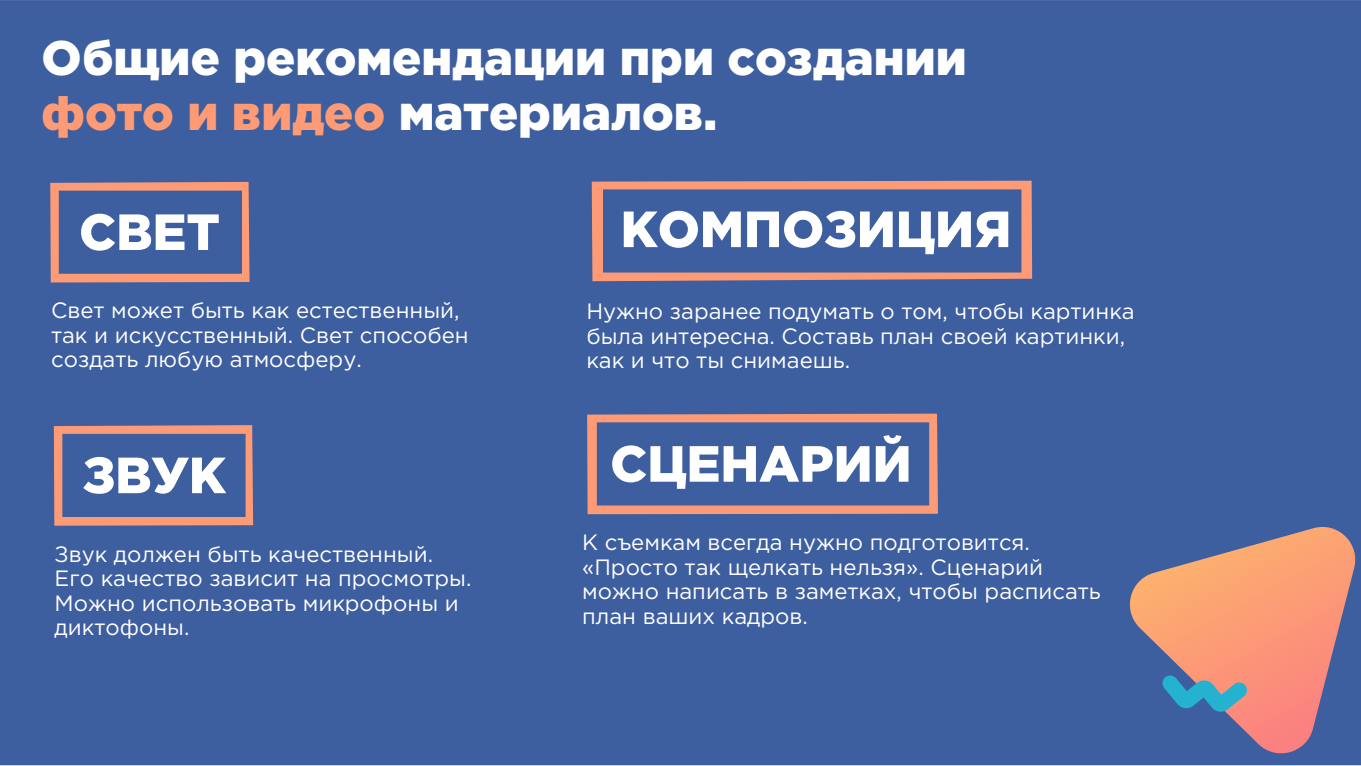
<style>
.page{position:relative;width:1361px;height:766px;background:#fff}
.page>*{position:absolute;margin:0;border:0;box-sizing:border-box;transform-origin:0 0}
.t1{font:900 50.7px "Gotham Pro";color:#fff}
.t2{font:900 48.3px/54.9px "Gotham Pro";color:#fff}
.t3{font:22.2px/24.6px "Gotham Pro";color:#fff}
.s1{color:#fc9b76}
</style>
<div class="page">
<div style="left:0;top:0;width:1361px;height:765px;background:#3d5e9f"></div>
<svg style="left:50px;top:182px;width:199px;height:100px;background:#686b95"></svg>
<svg style="left:592px;top:181px;width:440px;height:100px;background:#606997"></svg>
<svg style="left:54px;top:425px;width:199px;height:100px;background:#686b95"></svg>
<svg style="left:587px;top:413px;width:351px;height:101px;background:#646a96"></svg>
<svg style="left:1121px;top:521px;width:239px;height:240px;background:#a77f88"></svg>
<svg style="left:1161px;top:674px;width:87px;height:39px;background:#6393ac"></svg>
<h2 class="t2" style="left:42px;top:34px;width:927px">Общие рекомендации при создании <span class="s1">фото и видео</span> материалов.</h2>
<h1 class="t1" style="left:79px;top:213px;width:142px">СВЕТ</h1>
<p class="t3" style="left:51px;top:299px;width:419px">Свет может быть как естественный, так и искусственный. Свет способен создать любую атмосферу.</p>
<h1 class="t1" style="left:83px;top:456px;width:145px">ЗВУК</h1>
<p class="t3" style="left:55px;top:542px;width:418px">Звук должен быть качественный.<br>Его качество зависит на просмотры.<br>Можно использовать микрофоны и диктофоны.</p>
<h1 class="t1" style="left:620px;top:210px;width:392px">КОМПОЗИЦИЯ</h1>
<p class="t3" style="left:586px;top:300px;width:550px">Нужно заранее подумать о том, чтобы картинка была интересна. Составь план своей картинки, как и что ты снимаешь.</p>
<h1 class="t1" style="left:610px;top:444px;width:303px">СЦЕНАРИЙ</h1>
<p class="t3" style="left:582px;top:531px;width:520px">К съемкам всегда нужно подготовится. «Просто так щелкать нельзя». Сценарий можно написать в заметках, чтобы расписать план ваших кадров.</p>
</div>
